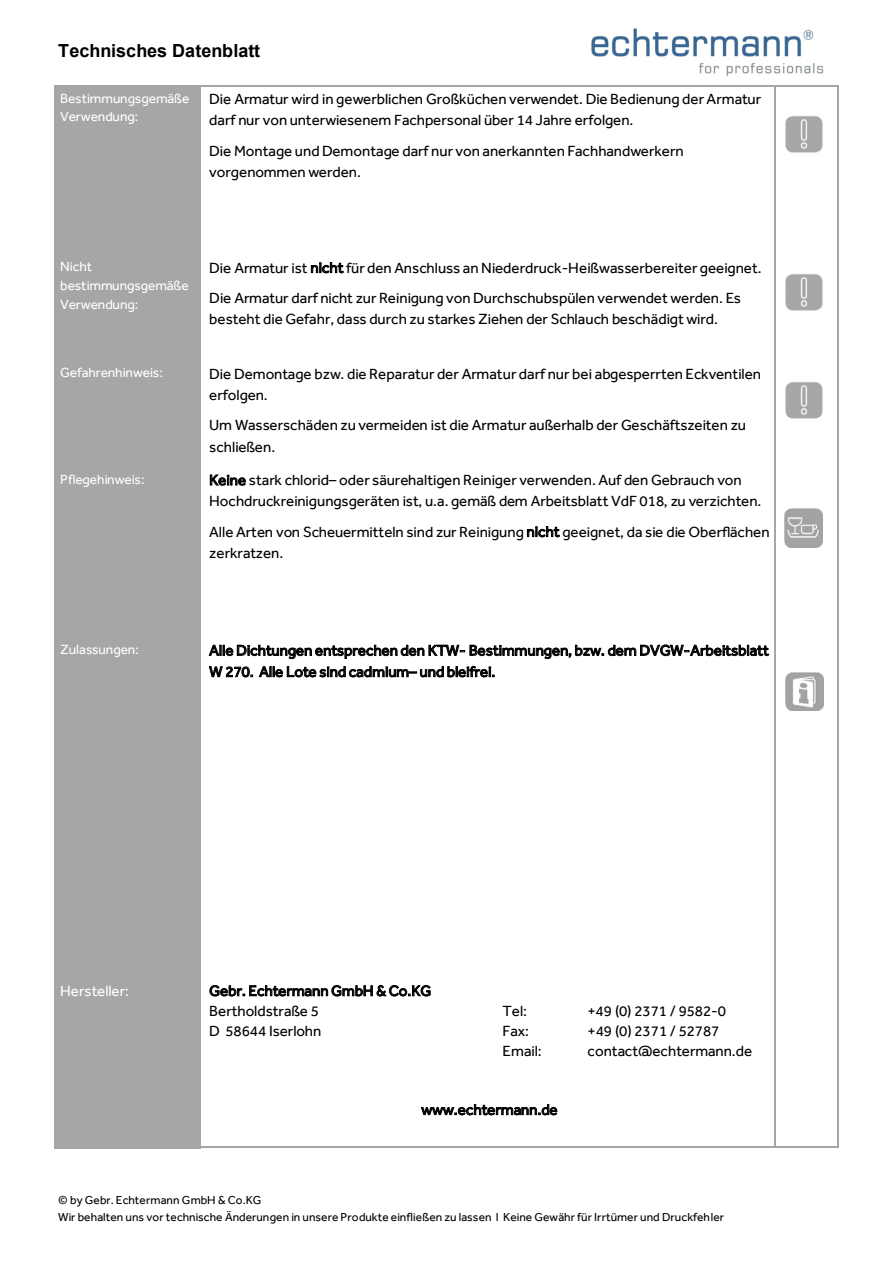
<style>
.page{position:relative;width:893px;height:1263px;background:#fff}
.page>*{position:absolute;margin:0;border:0;box-sizing:border-box;transform-origin:0 0}
.t1{font:700 18px "Arial";letter-spacing:.005em;color:#000}
.t2{font:15.15px/21.3px "Effra";color:#000}
.t3{font:15.15px "Effra";letter-spacing:.005em;color:#fff}
.t4{font:13.65px/19px "Effra";letter-spacing:-.01em;color:#fff}
.t5{font:11.85px/17px "Effra";color:#000}
</style>
<div class="page">
<img style="left:591px;top:28px;width:233px;height:48px">
<img style="left:785px;top:116px;width:38px;height:37px">
<img style="left:785px;top:509px;width:38px;height:38px">
<img style="left:785px;top:673px;width:38px;height:38px">
<img style="left:785px;top:274px;width:38px;height:37px">
<img style="left:785px;top:382px;width:38px;height:37px">
<div style="left:55px;top:85px;width:146px;height:170px;background:#a6a6a6"></div>
<div style="left:55px;top:255px;width:146px;height:107px;background:#a6a6a6"></div>
<div style="left:55px;top:362px;width:146px;height:106px;background:#a6a6a6"></div>
<div style="left:55px;top:468px;width:146px;height:170px;background:#a6a6a6"></div>
<div style="left:55px;top:638px;width:146px;height:340px;background:#a6a6a6"></div>
<div style="left:55px;top:978px;width:146px;height:170px;background:#a6a6a6"></div>
<hr style="left:775px;top:87px;width:1px;height:1060px;background:#a6a6a6">
<hr style="left:837px;top:85px;width:2px;height:1062px;background:#a6a6a6">
<hr style="left:55px;top:85px;width:784px;height:2px;background:#a6a6a6">
<hr style="left:55px;top:1146px;width:784px;height:2px;background:#a6a6a6">
<p class="t1" style="left:58px;top:38px;width:203px">Technisches Datenblatt</p>
<p class="t4" style="left:60px;top:89px;width:131px;line-height:18.3px">Bestimmungsgemäße<br>Verwendung:</p>
<p class="t2" style="left:209px;top:88px;width:554px">Die Armatur wird in gewerblichen Großküchen verwendet. Die Bedienung der Armatur darf nur von unterwiesenem Fachpersonal über 14 Jahre erfolgen.</p>
<p class="t2" style="left:209px;top:140px;width:476px">Die Montage und Demontage darf nur von anerkannten Fachhandwerkern vorgenommen werden.</p>
<p class="t4" style="left:60px;top:257px;width:130px">Nicht bestimmungsgemäße<br>Verwendung:</p>
<p class="t2" style="left:209px;top:252px;width:554px;line-height:30.3px">Die Armatur ist nicht für den Anschluss an Niederdruck-Heißwasserbereiter geeignet.<br>Die Armatur darf nicht zur Reinigung von Durchschubspülen verwendet werden. Es</p>
<p class="t2" style="left:209px;top:308px;width:510px">besteht die Gefahr, dass durch zu starkes Ziehen der Schlauch beschädigt wird.</p>
<p class="t4" style="left:60px;top:363px;width:104px">Gefahrenhinweis:</p>
<p class="t2" style="left:209px;top:363px;width:553px">Die Demontage bzw. die Reparatur der Armatur darf nur bei abgesperrten Eckventilen erfolgen.</p>
<p class="t2" style="left:209px;top:414px;width:538px">Um Wasserschäden zu vermeiden ist die Armatur außerhalb der Geschäftszeiten zu schließen.</p>
<p class="t4" style="left:60px;top:469px;width:86px">Pflegehinweis:</p>
<p class="t2" style="left:209px;top:469px;width:554px">Keine stark chlorid– oder säurehaltigen Reiniger verwenden. Auf den Gebrauch von<br>Hochdruckreinigungsgeräten ist, u.a. gemäß dem Arbeitsblatt VdF 018, zu verzichten.</p>
<p class="t2" style="left:209px;top:521px;width:562px">Alle Arten von Scheuermitteln sind zur Reinigung nicht geeignet, da sie die Oberflächen zerkratzen.</p>
<p class="t4" style="left:60px;top:640px;width:80px">Zulassungen:</p>
<p class="t2" style="left:209px;top:639px;width:561px">Alle Dichtungen entsprechen den KTW- Bestimmungen, bzw. dem DVGW-Arbeitsblatt<br>W 270. Alle Lote sind cadmium– und bleifrei.</p>
<p class="t3" style="left:60px;top:982px;width:70px">Hersteller:</p>
<p class="t2" style="left:209px;top:980px;width:224px;line-height:20.2px">Gebr. Echtermann GmbH &amp; Co.KG<br>Bertholdstraße 5</p>
<p class="t2" style="left:502px;top:1000px;width:26px">Tel:</p>
<p class="t2" style="left:587px;top:1000px;width:140px">+49 (0) 2371 / 9582-0</p>
<p class="t2" style="left:209px;top:1020px;width:114px">D 58644 Iserlohn</p>
<p class="t2" style="left:502px;top:1020px;width:28px">Fax:</p>
<p class="t2" style="left:587px;top:1020px;width:133px">+49 (0) 2371 / 52787</p>
<p class="t2" style="left:502px;top:1040px;width:41px">Email:</p>
<p class="t2" style="left:587px;top:1040px;width:166px">contact@echtermann.de</p>
<p class="t2" style="left:421px;top:1099px;width:138px">www.echtermann.de</p>
<p class="t5" style="left:58px;top:1192px;width:667px">© by Gebr. Echtermann GmbH &amp; Co.KG<br>Wir behalten uns vor technische Änderungen in unsere Produkte einfließen zu lassen I Keine Gewähr für Irrtümer und Druckfehler</p>
</div>
